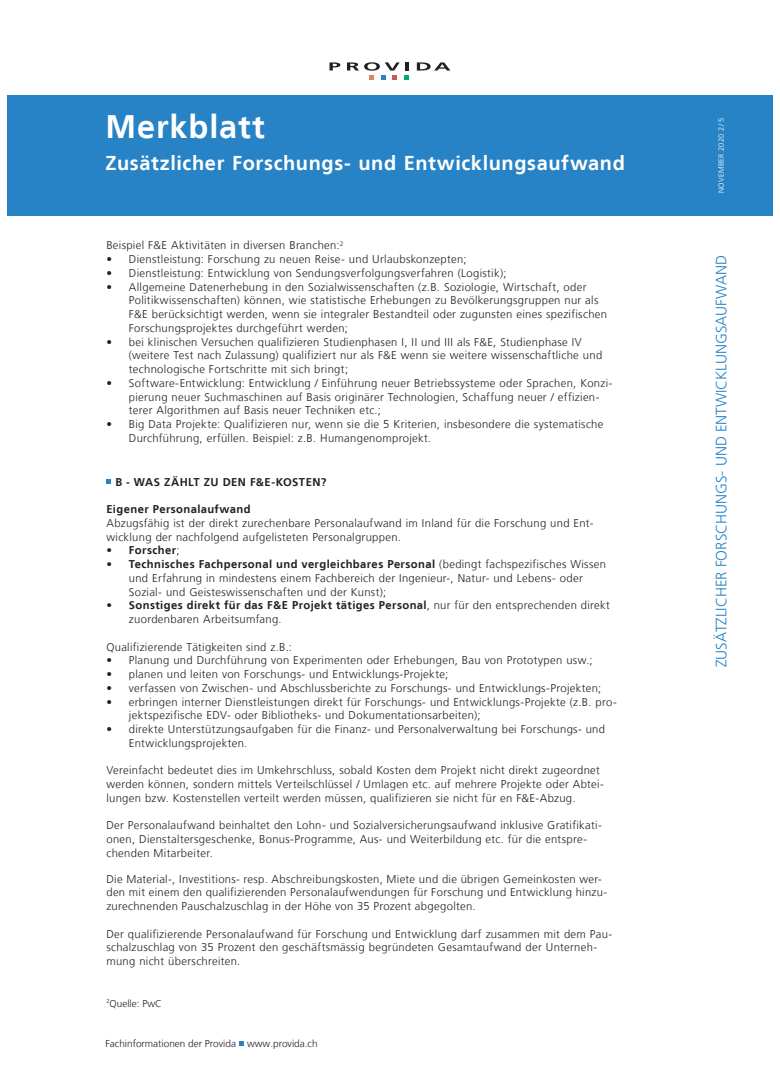
<style>
.page{position:relative;width:780px;height:1088px;background:#fff}
.page>*{position:absolute;margin:0;border:0;box-sizing:border-box;transform-origin:0 0}
.t1{font:700 32.5px "Frutiger";letter-spacing:.03em;color:#fff}
.t2{font:700 20px "Frutiger";letter-spacing:.03em;color:#fff}
.t3{font:300 15px "Frutiger";color:#2783c5}
.t4{font:300 11.25px/13.8px "Frutiger";letter-spacing:.025em;color:#231f20}
.t5{font:700 11.25px "Frutiger";letter-spacing:.035em;color:#231f20}
.t6{font:300 10px "Frutiger";color:#231f20}
.t7{font:300 7.5px "Frutiger";letter-spacing:.03em;color:#fff}
.s1{font-weight:300}
.s2{font-weight:700}
</style>
<div class="page">
<svg style="left:239px;top:1041px;width:5px;height:4px"></svg>
<div style="left:7px;top:96px;width:765px;height:120px;background:#2783c5"></div>
<svg style="left:329px;top:62px;width:11px;height:9px"></svg>
<svg style="left:417px;top:62px;width:33px;height:9px"></svg>
<svg style="left:347px;top:62px;width:62px;height:18px"></svg>
<svg style="left:106px;top:479px;width:5px;height:5px"></svg>
<h1 class="t1" style="left:105px;top:107px;width:161px">Merkblatt</h1>
<h2 class="t2" style="left:105px;top:151px;width:521px">Zusätzlicher Forschungs- und Entwicklungsaufwand</h2>
<p class="t4" style="left:106px;top:239px;width:239px">Beispiel F&amp;E Aktivitäten in diversen Branchen:<sup>2</sup></p>
<p class="t4" style="left:106px;top:253px;width:361px">• Dienstleistung: Forschung zu neuen Reise- und Urlaubskonzepten;</p>
<p class="t4" style="left:106px;top:266px;width:401px">• Dienstleistung: Entwicklung von Sendungsverfolgungsverfahren (Logistik);</p>
<p class="t4" style="left:129px;top:280px;width:479px;text-indent:-22px">• Allgemeine Datenerhebung in den Sozialwissenschaften (z.B. Soziologie, Wirtschaft, oder Politikwissenschaften) können, wie statistische Erhebungen zu Bevölkerungsgruppen nur als F&amp;E berücksichtigt werden, wenn sie integraler Bestandteil oder zugunsten eines spezifischen Forschungsprojektes durchgeführt werden;</p>
<p class="t4" style="left:129px;top:335px;width:475px;text-indent:-23px">• bei klinischen Versuchen qualifizieren Studienphasen I, II und III als F&amp;E, Studienphase IV (weitere Test nach Zulassung) qualifiziert nur als F&amp;E wenn sie weitere wissenschaftliche und technologische Fortschritte mit sich bringt;</p>
<p class="t4" style="left:129px;top:376px;width:485px;text-indent:-22px">• Software-Entwicklung: Entwicklung / Einführung neuer Betriebssysteme oder Sprachen, Konzi&shy;pierung neuer Suchmaschinen auf Basis originärer Technologien, Schaffung neuer / effizien&shy;terer Algorithmen auf Basis neuer Techniken etc.;</p>
<p class="t4" style="left:129px;top:418px;width:476px;text-indent:-22px">• Big Data Projekte: Qualifizieren nur, wenn sie die 5 Kriterien, insbesondere die systematische<br>Durchführung, erfüllen. Beispiel: z.B. Humangenomprojekt.</p>
<p class="t5" style="left:115px;top:475px;width:212px">B - Was zählt zu den f&amp;E-Kosten?</p>
<p class="t5" style="left:106px;top:503px;width:146px">Eigener Personalaufwand</p>
<p class="t4" style="left:106px;top:516px;width:488px">Abzugsfähig ist der direkt zurechenbare Personalaufwand im Inland für die Forschung und Ent&shy;wicklung der nachfolgend aufgelisteten Personalgruppen.</p>
<p class="t5" style="left:106px;top:544px;width:75px">• Forscher<span class="s1">;</span></p>
<p class="t4" style="left:129px;top:558px;width:478px;text-indent:-22px"><span class="s2">• Technisches Fachpersonal und vergleichbares Personal</span> (bedingt fachspezifisches Wissen und Erfahrung in mindestens einem Fachbereich der Ingenieur-, Natur- und Lebens- oder<br>Sozial- und Geisteswissenschaften und der Kunst);</p>
<p class="t4" style="left:129px;top:599px;width:482px;text-indent:-23px"><span class="s2">• Sonstiges direkt für das F&amp;E Projekt tätiges Personal</span>, nur für den entsprechenden direkt zuordenbaren Arbeitsumfang.</p>
<p class="t4" style="left:106px;top:640px;width:187px">Qualifizierende Tätigkeiten sind z.B.:</p>
<p class="t4" style="left:106px;top:654px;width:487px">• Planung und Durchführung von Experimenten oder Erhebungen, Bau von Prototypen usw.;</p>
<p class="t4" style="left:106px;top:668px;width:343px">• planen und leiten von Forschungs- und Entwicklungs-Projekte;</p>
<p class="t4" style="left:106px;top:681px;width:496px">• verfassen von Zwischen- und Abschlussberichte zu Forschungs- und Entwicklungs-Projekten;</p>
<p class="t4" style="left:129px;top:695px;width:489px;text-indent:-22px">• erbringen interner Dienstleistungen direkt für Forschungs- und Entwicklungs-Projekte (z.B. pro&shy;jektspezifische EDV- oder Bibliotheks- und Dokumentationsarbeiten);</p>
<p class="t4" style="left:129px;top:722px;width:477px;text-indent:-22px">• direkte Unterstützungsaufgaben für die Finanz- und Personalverwaltung bei Forschungs- und<br>Entwicklungsprojekten.</p>
<p class="t4" style="left:106px;top:764px;width:499px">Vereinfacht bedeutet dies im Umkehrschluss, sobald Kosten dem Projekt nicht direkt zugeordnet werden können, sondern mittels Verteilschlüssel / Umlagen etc. auf mehrere Projekte oder Abtei&shy;lungen bzw. Kostenstellen verteilt werden müssen, qualifizieren sie nicht für en F&amp;E-Abzug.</p>
<p class="t4" style="left:106px;top:819px;width:497px">Der Personalaufwand beinhaltet den Lohn- und Sozialversicherungsaufwand inklusive Gratifikati&shy;onen, Dienstaltersgeschenke, Bonus-Programme, Aus- und Weiterbildung etc. für die entspre&shy;chenden M itarbeiter.</p>
<p class="t4" style="left:106px;top:872px;width:502px">Die Material-, Investitions- resp. Abschreibungskosten, M iete und die übrigen Gemeinkosten wer&shy;den mit einem den qualifizierenden Personalaufwendungen für Forschung und Entwicklung hinzu&shy;zurechnenden Pauschalzuschlag in der Höhe von 35 Prozent abgegolten.</p>
<p class="t4" style="left:106px;top:927px;width:507px">Der qualifizierende Personalaufwand für Forschung und Entwicklung darf zusammen mit dem Pau&shy;schalzuschlag von 35 Prozent den geschäftsmässig begründeten Gesamtaufwand der Unterneh&shy;mung nicht überschreiten.</p>
<p class="t6" style="left:106px;top:997px;width:57px"><sup>2</sup>Quelle: PwC</p>
<p class="t6" style="left:105px;top:1037px;width:214px">Fachinformationen der Provida www.provida.ch</p>
<p class="t7" style="left:716px;top:193px;width:76px;rotate:-90deg">November 2020 2 /5</p>
<h3 class="t3" style="left:712px;top:667px;width:414px;rotate:-90deg">Zusätzlicher forschungs- und entwicklungsaufwand</h3>
</div>
